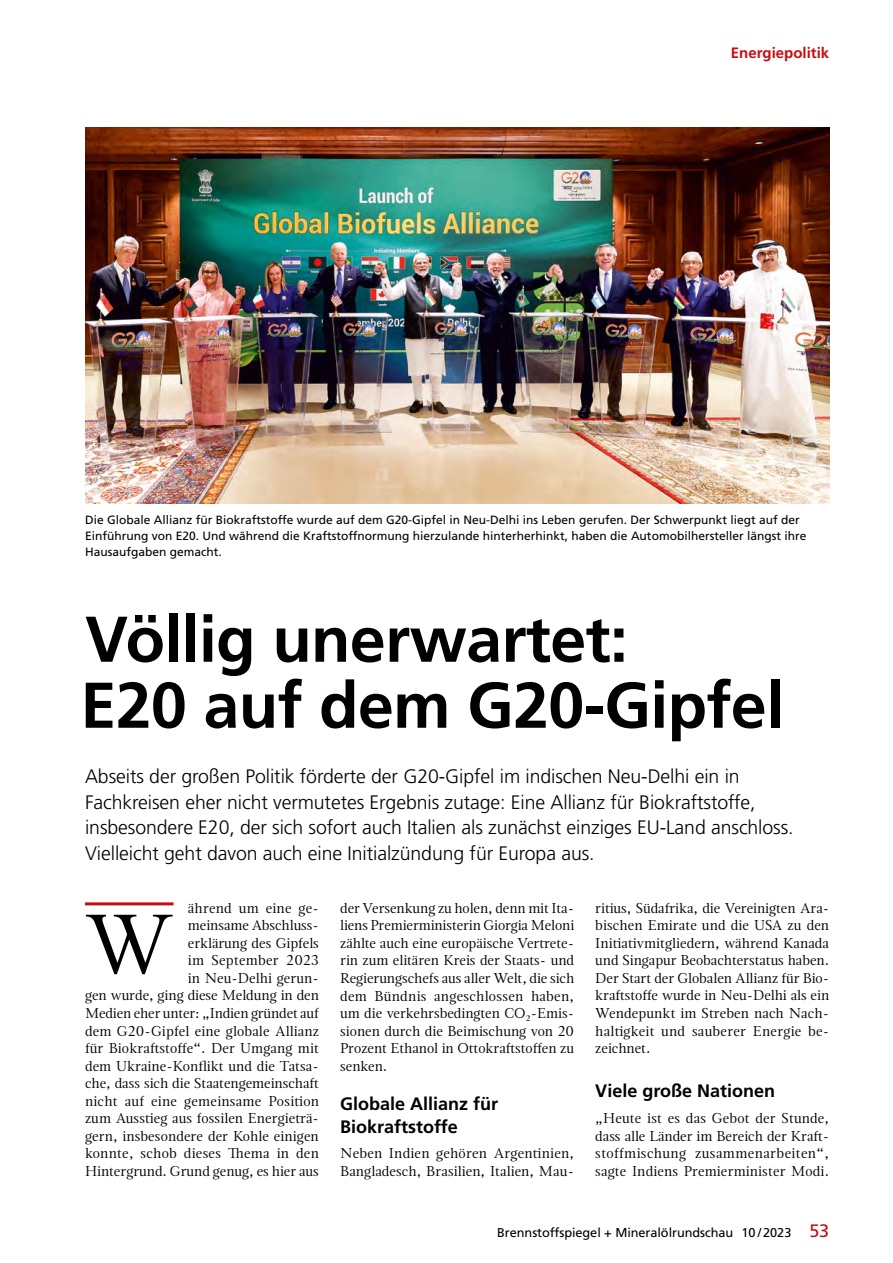
<style>
.page{position:relative;width:893px;height:1263px;background:#fff}
.page>*{position:absolute;margin:0;border:0;box-sizing:border-box;transform-origin:0 0}
.Basistext___Initial{font:84.45px "Magneta";color:#000}
.Headline{font:700 64.5px/66px "Frutiger LT Std";letter-spacing:-.01em;color:#000}
.Subline{font:300 19.5px/25.5px "Frutiger LT Std";letter-spacing:-.005em;color:#000}
.Zwischenhead__2-zeilig{font:700 18px/22.5px "Frutiger LT Std";color:#000}
.Zwischenhead__1-Zeilig{font:700 18px "Frutiger LT Std";color:#000}
.t1{font:700 15px "Frutiger LT Std";color:#c90c0f}
.Basistext___Initial-2{font:14.25px/17.5px "Magneta";letter-spacing:.005em;color:#000;text-align:right}
.Basistext{font:14.25px/17.5px "Magneta";letter-spacing:.01em;color:#000;text-align:justify}
.t2{font:12.75px "Frutiger LT Std";letter-spacing:-.005em;color:#000}
.Bildunterschrift{font:12px/15.8px "Frutiger LT Std";color:#000}
.s1{font-size:18px;color:#c90c0f}
</style>
<div class="page">
<hr style="left:85px;top:902px;width:88px;height:3px;background:#c90c0f">
<img style="left:85px;top:128px;width:744px;height:375px">
<p class="t1" style="left:731px;top:44px;width:100px">Energiepolitik</p>
<p class="Bildunterschrift" style="left:85px;top:512px;width:723px">Die Globale Allianz für Biokraftstoffe wurde auf dem G20-Gipfel in Neu-Delhi ins Leben gerufen. Der Schwerpunkt liegt auf der<br>Einführung von E20. Und während die Kraftstoffnormung hierzulande hinterherhinkt, haben die Automobilhersteller längst ihre<br>Hausaufgaben gemacht.</p>
<p class="Headline" style="left:81px;top:607px;width:705px">Völlig unerwartet:<br>E20 auf dem G20-Gipfel</p>
<p class="Subline" style="left:85px;top:764px;width:710px">Abseits der großen Politik förderte der G20-Gipfel im indischen Neu-Delhi ein in Fachkreisen eher nicht vermutetes Ergebnis zutage: Eine Allianz für Biokraftstoffe, insbesondere E20, der sich sofort auch Italien als zunächst einziges EU-Land anschloss.<br>Vielleicht geht davon auch eine Initialzündung für Europa aus.</p>
<p class="Basistext___Initial-2" style="left:85px;top:899px;width:235px">ährend um eine ge-<br>meinsame Abschluss-<br>erklärung des Gipfels<br>im September 2023<br>in Neu-Delhi gerun-<br>gen wurde, ging diese Meldung in den<br>Medien eher unter: „Indien gründet auf dem G20-Gipfel eine globale Allianz für Biokraftstoffe“. Der Umgang mit dem Ukraine-Konflikt und die Tatsa&shy;che, dass sich die Staatengemeinschaft nicht auf eine gemeinsame Position zum Ausstieg aus fossilen Energieträ&shy;gern, insbesondere der Kohle einigen konnte, schob dieses Thema in den<br>Hintergrund. Grund genug, es hier aus</p>
<p class="Basistext___Initial-2" style="left:340px;top:899px;width:236px;text-align:justify">der Versenkung zu holen, denn mit Ita&shy;liens Premierministerin Giorgia Meloni zählte auch eine europäische Vertrete&shy;rin zum elitären Kreis der Staats- und Regierungschefs aus aller Welt, die sich dem Bündnis angeschlossen haben, um die verkehrsbedingten CO2-Emis&shy;sionen durch die Beimischung von 20<br>Prozent Ethanol in Ottokraftstoffen zu senken.</p>
<p class="Basistext___Initial" style="left:85px;top:887px;width:90px">W</p>
<p class="Zwischenhead__2-zeilig" style="left:340px;top:1093px;width:160px">Globale Allianz für<br>Biokraftstoffe</p>
<p class="Basistext" style="left:340px;top:1144px;width:235px">Neben Indien gehören Argentinien,<br>Bangladesch, Brasilien, Italien, Mau-</p>
<p class="Basistext" style="left:595px;top:899px;width:235px">ritius, Südafrika, die Vereinigten Ara&shy;bischen Emirate und die USA zu den Initiativmitgliedern, während Kanada und Singapur Beobachterstatus haben.<br>Der Start der Globalen Allianz für Bio&shy;kraftstoffe wurde in Neu-Delhi als ein Wendepunkt im Streben nach Nach&shy;haltigkeit und sauberer Energie be&shy;zeichnet.</p>
<p class="Zwischenhead__1-Zeilig" style="left:595px;top:1080px;width:181px">Viele große Nationen</p>
<p class="Basistext" style="left:595px;top:1109px;width:235px">„Heute ist es das Gebot der Stunde, dass alle Länder im Bereich der Kraft&shy;stoffmischung zusammenarbeiten“, sagte Indiens Premierminister Modi.</p>
<p class="t2" style="left:497px;top:1225px;width:333px">Brennstoffspiegel + Mineralölrundschau 10 / 2023 <span class="s1">53</span></p>
</div>
